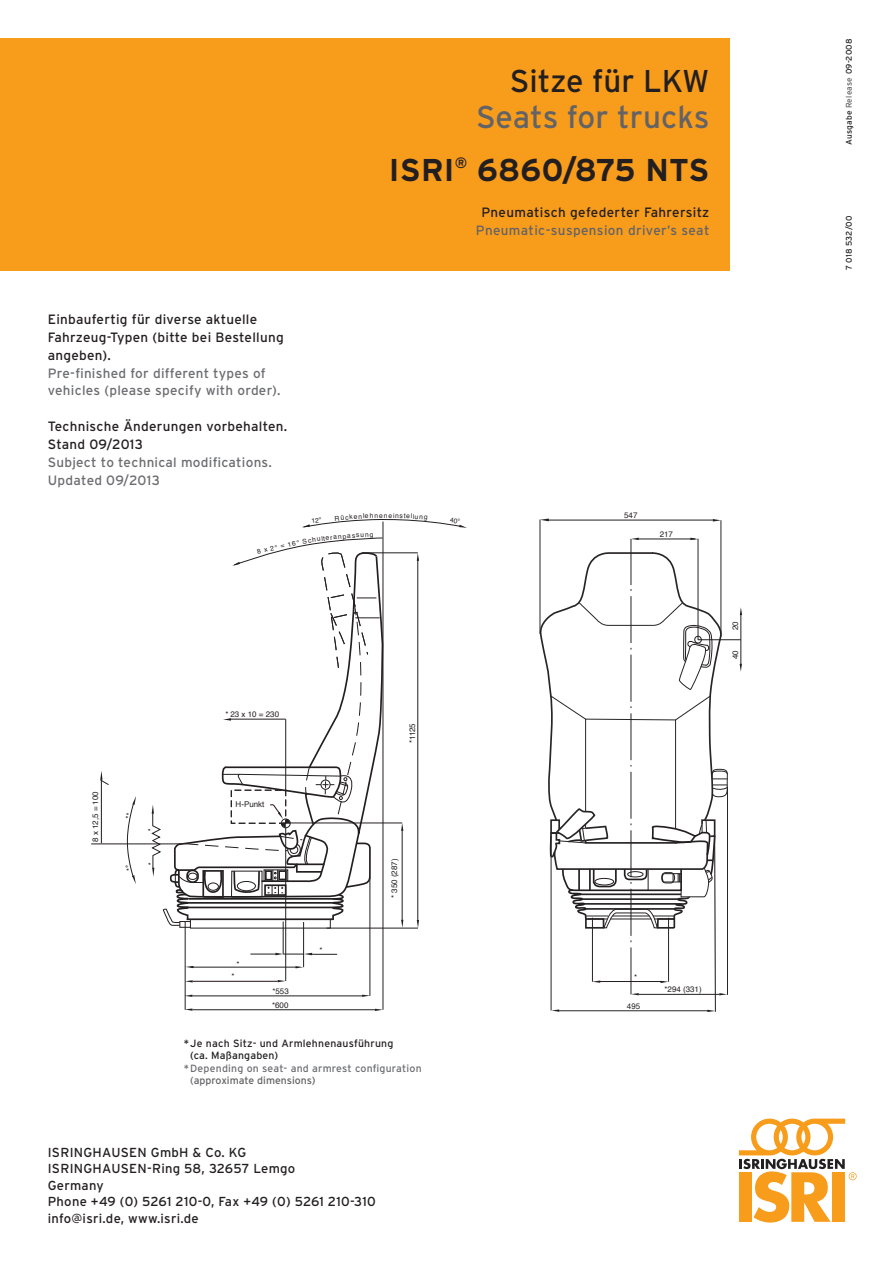
<style>
.page{position:relative;width:893px;height:1263px;background:#fff}
.page>*{position:absolute;margin:0;border:0;box-sizing:border-box;transform-origin:0 0}
.t1{font:700 31.5px/53.6px "Interstate";letter-spacing:.01em;color:#231f20;text-align:right}
.t2{font:31.5px "Interstate";color:#231f20}
.t3{font:13.5px/17.9px "Interstate";letter-spacing:.02em;color:#231f20}
.t4{font:13.5px/17.9px "Interstate";letter-spacing:.02em;color:#6c6d70}
.t5{font:13.5px "Interstate";letter-spacing:.025em;color:#636366}
.t6{font:13.05px/16.5px "Interstate";letter-spacing:.02em;color:#231f20}
.t7{font:10.5px/12.6px "Interstate";letter-spacing:.01em;color:#6c6d70}
.t8{font:10.5px/12.6px "Interstate";letter-spacing:.02em;color:#231f20}
.t9{font:8.25px "Interstate";letter-spacing:.025em;color:#231f20}
.t10{font:7.95px/13.8px "Helvetica";color:#231f20}
.t11{font:7.95px "Helvetica";color:#282526}
.t12{font:6.75px "Helvetica";color:#231f20}
.s1{font-weight:400;color:#636366}
.s2{color:#636366}
</style>
<div class="page">
<hr style="left:547px;top:520px;width:167px;height:1px;background:#231f20">
<hr style="left:636px;top:539px;width:59px;height:1px;background:#231f20">
<hr style="left:192px;top:1009px;width:183px;height:1px;background:#231f20">
<svg style="left:186px;top:1008px;width:6px;height:3px"></svg>
<svg style="left:375px;top:1009px;width:8px;height:2px"></svg>
<hr style="left:192px;top:996px;width:170px;height:1px;background:#231f20">
<svg style="left:184px;top:995px;width:8px;height:2px"></svg>
<svg style="left:362px;top:995px;width:8px;height:2px"></svg>
<svg style="left:186px;top:980px;width:7px;height:2px"></svg>
<svg style="left:278px;top:980px;width:8px;height:2px"></svg>
<svg style="left:541px;top:518px;width:8px;height:3px"></svg>
<svg style="left:690px;top:538px;width:8px;height:2px"></svg>
<svg style="left:713px;top:519px;width:8px;height:2px"></svg>
<svg style="left:631px;top:538px;width:8px;height:2px"></svg>
<hr style="left:193px;top:981px;width:85px;height:1px;background:#231f20">
<hr style="left:185px;top:921px;width:1px;height:89px;background:#231f20">
<hr style="left:370px;top:877px;width:1px;height:119px;background:#231f20">
<hr style="left:383px;top:521px;width:1px;height:489px;background:#231f20">
<hr style="left:285px;top:828px;width:1px;height:153px;background:#231f20">
<hr style="left:327px;top:928px;width:91px;height:1px;background:#231f20">
<hr style="left:91px;top:844px;width:91px;height:1px;background:#231f20">
<hr style="left:698px;top:539px;width:1px;height:101px;background:#282526">
<hr style="left:540px;top:519px;width:1px;height:115px;background:#282526">
<hr style="left:721px;top:520px;width:1px;height:117px;background:#282526">
<hr style="left:283px;top:921px;width:1px;height:33px;background:#231f20">
<hr style="left:191px;top:967px;width:105px;height:1px;background:#231f20">
<svg style="left:185px;top:966px;width:8px;height:2px"></svg>
<svg style="left:296px;top:966px;width:7px;height:2px"></svg>
<hr style="left:303px;top:922px;width:1px;height:45px;background:#231f20">
<svg style="left:250px;top:953px;width:87px;height:2px"></svg>
<hr style="left:631px;top:539px;width:1px;height:46px;background:#231f20">
<svg style="left:539px;top:551px;width:190px;height:461px"></svg>
<svg style="left:740px;top:607px;width:2px;height:8px"></svg>
<svg style="left:740px;top:664px;width:2px;height:8px"></svg>
<hr style="left:698px;top:639px;width:43px;height:1px;background:#231f20">
<hr style="left:741px;top:615px;width:1px;height:51px;background:#231f20">
<hr style="left:101px;top:779px;width:1px;height:64px;background:#231f20">
<svg style="left:100px;top:771px;width:9px;height:14px"></svg>
<div style="left:0;top:38px;width:729px;height:232px;background:#f89c1c"></div>
<svg style="left:739px;top:1118px;width:118px;height:105px"></svg>
<svg style="left:126px;top:796px;width:10px;height:88px"></svg>
<svg style="left:148px;top:519px;width:319px;height:409px"></svg>
<p class="t3" style="left:48px;top:310px;width:237px">Einbaufertig für diverse aktuelle<br>Fahrzeug-Typen (bitte bei Bestellung angeben).</p>
<p class="t4" style="left:48px;top:364px;width:234px">Pre-finished for different types of vehicles (please specify with order).</p>
<p class="t3" style="left:48px;top:417px;width:241px">Technische Änderungen vorbehalten.<br>Stand 09/2013</p>
<p class="t4" style="left:48px;top:453px;width:226px">Subject to technical modifications.<br>Updated 09/2013</p>
<h1 class="t2" style="left:510px;top:63px;width:201px">Sitze für LKW</h1>
<h1 class="t1" style="left:389px;top:89px;width:322px"><span class="s1">Seats for trucks<br></span>ISRI<sup>®</sup> 6860/875 NTS</h1>
<p class="t3" style="left:481px;top:203px;width:229px">Pneumatisch gefederter Fahrersitz</p>
<p class="t5" style="left:476px;top:222px;width:235px">Pneumatic-suspension driver’s seat</p>
<p class="t12" style="left:384px;top:510px;width:10px">ne</p>
<p class="t12" style="left:407px;top:511px;width:14px;rotate:3deg">ellu</p>
<p class="t10" style="left:624px;top:509px;width:15px">547</p>
<p class="t10" style="left:660px;top:528px;width:15px">217</p>
<p class="t10" style="left:89px;top:842px;width:52px;rotate:-90deg">8 x 12,5 = 100</p>
<p class="t10" style="left:225px;top:708px;width:55px">* 23 x 10 = 230</p>
<p class="t10" style="left:236px;top:798px;width:30px">H-Punkt</p>
<p class="t10" style="left:237px;top:957px;width:5px">*</p>
<p class="t10" style="left:231px;top:970px;width:5px">*</p>
<p class="t10" style="left:272px;top:985px;width:18px">*553 *600</p>
<p class="t10" style="left:319px;top:943px;width:5px">*</p>
<p class="t10" style="left:406px;top:743px;width:22px;rotate:-90deg">*1125</p>
<p class="t10" style="left:388px;top:898px;width:41px;rotate:-90deg">* 350 (287)</p>
<p class="t8" style="left:190px;top:1036px;width:205px;text-indent:-6px">*Je nach Sitz- und Armlehnenausführung (ca. Maßangaben)</p>
<p class="t7" style="left:190px;top:1062px;width:233px;text-indent:-6px">*Depending on seat- and armrest configuration (<span class="s2">approximate dimensions)</span></p>
<p class="t10" style="left:184px;top:1038px;width:147px;line-height:9.6px">*Je nach Sitz- und Armlehnenausführung (ca. Maßangaben)</p>
<p class="t10" style="left:184px;top:1065px;width:67px">(circa - measures)</p>
<p class="t6" style="left:48px;top:1143px;width:329px">ISRINGHAUSEN GmbH &amp; Co. KG<br>ISRINGHAUSEN-Ring 58, 32657 Lemgo<br>Germany<br>Phone +49 (0) 5261 210-0, Fax +49 (0) 5261 210-310 info@isri.de, www.isri.de</p>
<p class="t10" style="left:729px;top:630px;width:10px;rotate:-90deg">20</p>
<p class="t10" style="left:729px;top:659px;width:10px;rotate:-90deg">40</p>
<p class="t10" style="left:634px;top:970px;width:5px">*</p>
<p class="t11" style="left:627px;top:1000px;width:15px">495</p>
<p class="t10" style="left:664px;top:982px;width:39px">*294 (331)</p>
<p class="t9" style="left:844px;top:145px;width:108px;rotate:-90deg">Ausgabe <span class="s2">Release</span> 09-2008</p>
<p class="t9" style="left:844px;top:270px;width:56px;rotate:-90deg">7 018 532/00</p>
</div>
